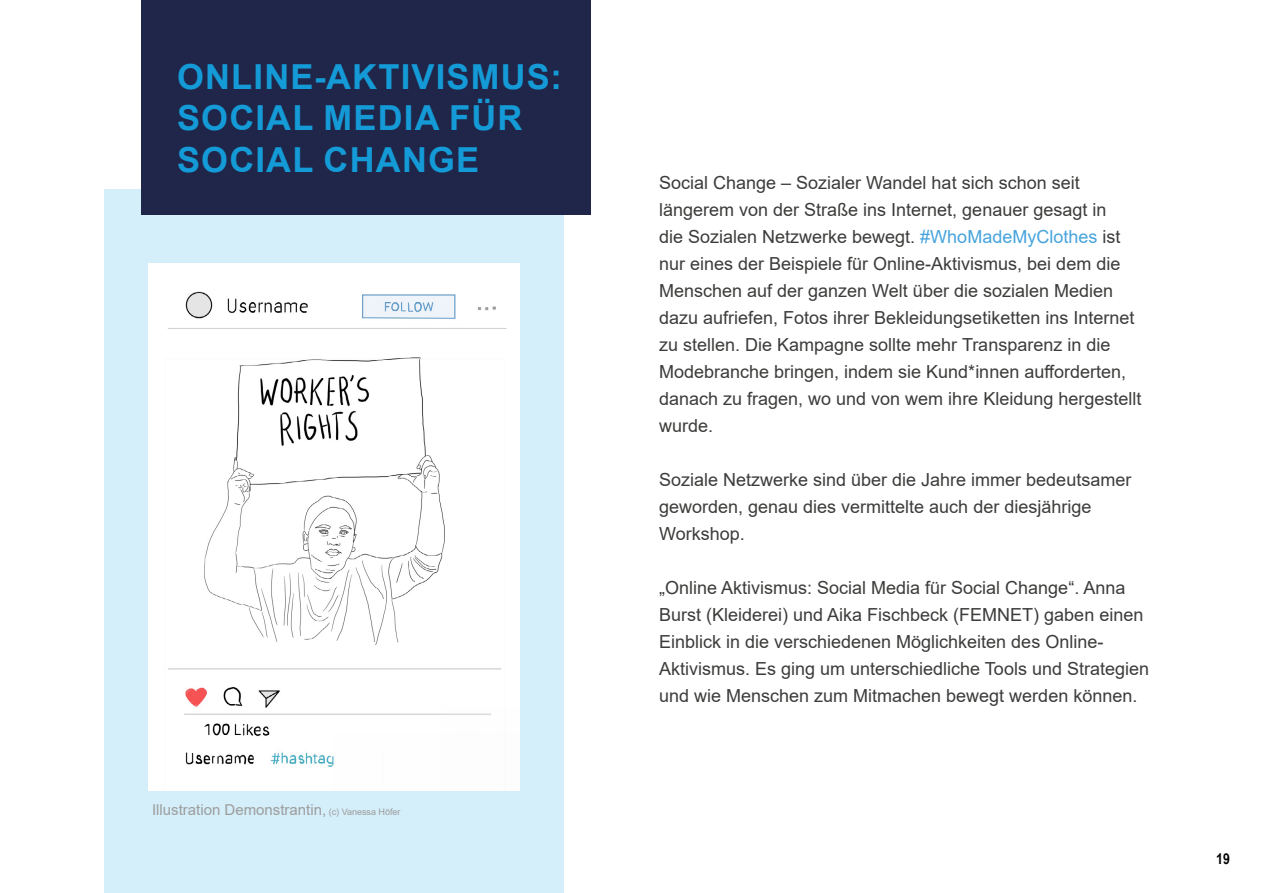
<style>
.page{position:relative;width:1263px;height:893px;background:#fff}
.page>*{position:absolute;margin:0;border:0;box-sizing:border-box;transform-origin:0 0}
.t1{font:700 34.5px/41.4px "Arial";letter-spacing:.035em;color:#149bd7}
.t2{font:18px/27px "Arial";color:#3c3c3b}
.t3{font:15px "Arial";color:#9d9d9c}
.t4{font:700 15px "Arial Narrow";color:#000}
.s1{font-size:9px}
.s2{color:#47a4dc}
</style>
<div class="page">
<div style="left:104px;top:189px;width:459px;height:704px;background:#d4eefa"></div>
<div style="left:141px;top:0;width:450px;height:215px;background:#1f2649"></div>
<img style="left:148px;top:264px;width:371px;height:527px">
<h1 class="t1" style="left:177px;top:56px;width:386px">ONLINE-AKTIVISMUS:<br>SOCIAL MEDIA FÜR<br>SOCIAL CHANGE</h1>
<p class="t3" style="left:152px;top:799px;width:250px">Illustration Demonstrantin, <span class="s1">(c) Vanessa Höfer</span></p>
<p class="t2" style="left:659px;top:169px;width:484px">Social Change – Sozialer Wandel hat sich schon seit längerem von der Straße ins Internet, genauer gesagt in<br>die Sozialen Netzwerke bewegt. <span class="s2">#WhoMadeMyClothes</span> ist nur eines der Beispiele für Online-Aktivismus, bei dem die Menschen auf der ganzen Welt über die sozialen Medien dazu aufriefen, Fotos ihrer Bekleidungsetiketten ins Internet zu stellen. Die Kampagne sollte mehr Transparenz in die Modebranche bringen, indem sie Kund*innen aufforderten, danach zu fragen, wo und von wem ihre Kleidung hergestellt wurde.</p>
<p class="t2" style="left:659px;top:466px;width:474px">Soziale Netzwerke sind über die Jahre immer bedeutsamer geworden, genau dies vermittelte auch der diesjährige<br>Workshop.</p>
<p class="t2" style="left:659px;top:574px;width:491px">„Online Aktivismus: Social Media für Social Change“. Anna Burst (Kleiderei) und Aika Fischbeck (FEMNET) gaben einen Einblick in die verschiedenen Möglichkeiten des Online-Aktivismus. Es ging um unterschiedliche Tools und Strategien und wie Menschen zum Mitmachen bewegt werden können.</p>
<p class="t4" style="left:1216px;top:847px;width:15px">19</p>
</div>
